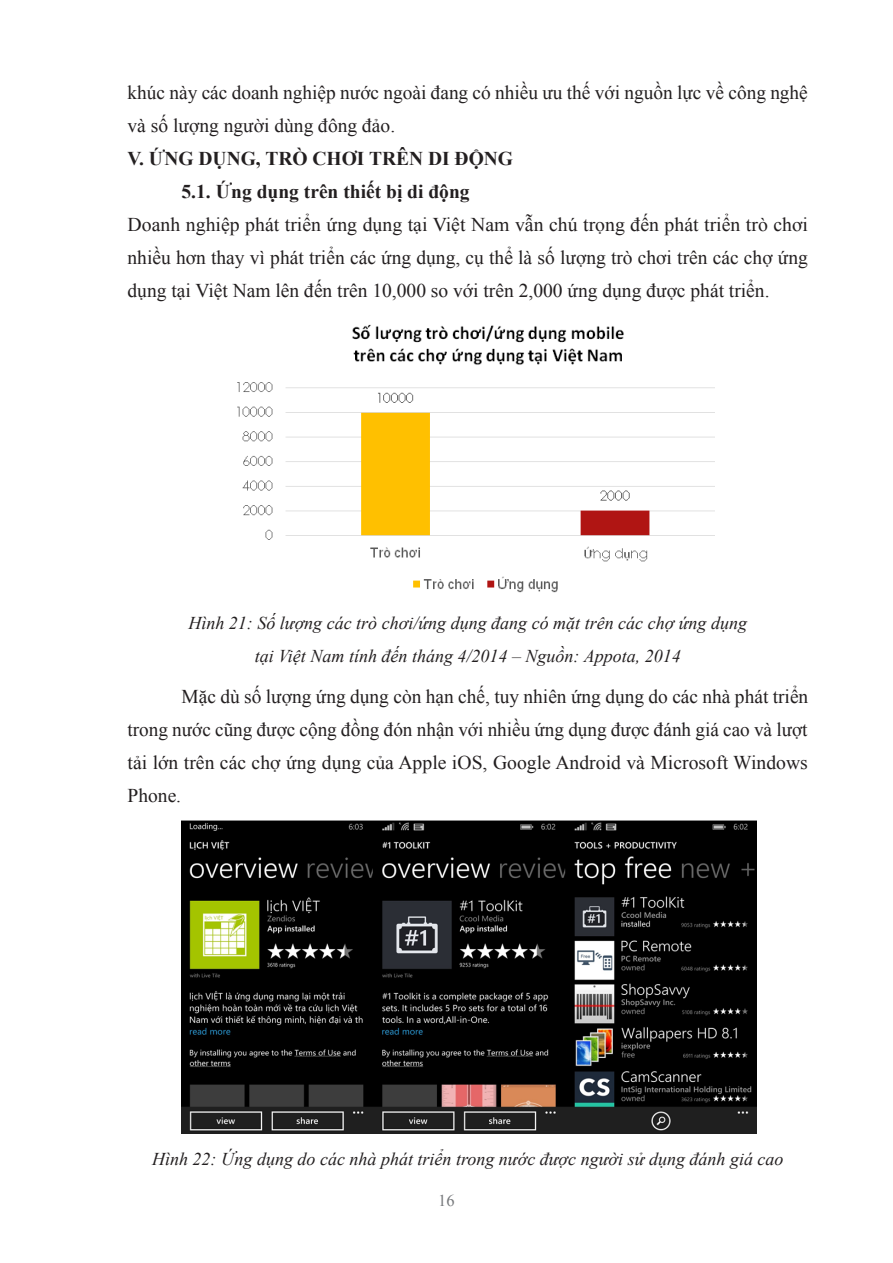
<style>
.page{position:relative;width:893px;height:1263px;background:#fff}
.page>*{position:absolute;margin:0;border:0;box-sizing:border-box;transform-origin:0 0}
.t1{font:19.5px/33px "Times New Roman";color:#231f20;text-align:justify}
.t2{font:700 19.5px "Times New Roman";color:#231f20}
.t3{font:italic 18px "Times New Roman";color:#231f20}
.t4{font:16.5px "Times New Roman";color:#76787b}
</style>
<div class="page">
<img style="left:182px;top:820px;width:574px;height:314px">
<img style="left:237px;top:324px;width:478px;height:269px">
<p class="t1" style="left:128px;top:75px;width:682px">khúc này các doanh nghiệp nước ngoài đang có nhiều ưu thế với nguồn lực về công nghệ và số lượng người dùng đông đảo.</p>
<p class="t2" style="left:128px;top:144px;width:387px">V. ỨNG DỤNG, TRÒ CHƠI TRÊN DI ĐỘNG</p>
<p class="t2" style="left:182px;top:177px;width:290px">5.1. Ứng dụng trên thiết bị di động</p>
<p class="t1" style="left:128px;top:207px;width:682px">Doanh nghiệp phát triển ứng dụng tại Việt Nam vẫn chú trọng đến phát triển trò chơi nhiều hơn thay vì phát triển các ứng dụng, cụ thể là số lượng trò chơi trên các chợ ứng dụng tại Việt Nam lên đến trên 10,000 so với trên 2,000 ứng dụng được phát triển.</p>
<p class="t3" style="left:188px;top:610px;width:560px">Hình 21: Số lượng các trò chơi/ứng dụng đang có mặt trên các chợ ứng dụng</p>
<p class="t3" style="left:255px;top:643px;width:427px">tại Việt Nam tính đến tháng 4/2014 – Nguồn: Appota, 2014</p>
<p class="t1" style="left:128px;top:679px;width:682px;text-indent:54px">Mặc dù số lượng ứng dụng còn hạn chế, tuy nhiên ứng dụng do các nhà phát triển trong nước cũng được cộng đồng đón nhận với nhiều ứng dụng được đánh giá cao và lượt tải lớn trên các chợ ứng dụng của Apple iOS, Google Android và Microsoft Windows Phone.</p>
<p class="t3" style="left:152px;top:1147px;width:633px">Hình 22: Ứng dụng do các nhà phát triển trong nước được người sử dụng đánh giá cao</p>
<p class="t4" style="left:438px;top:1189px;width:18px">16</p>
</div>
